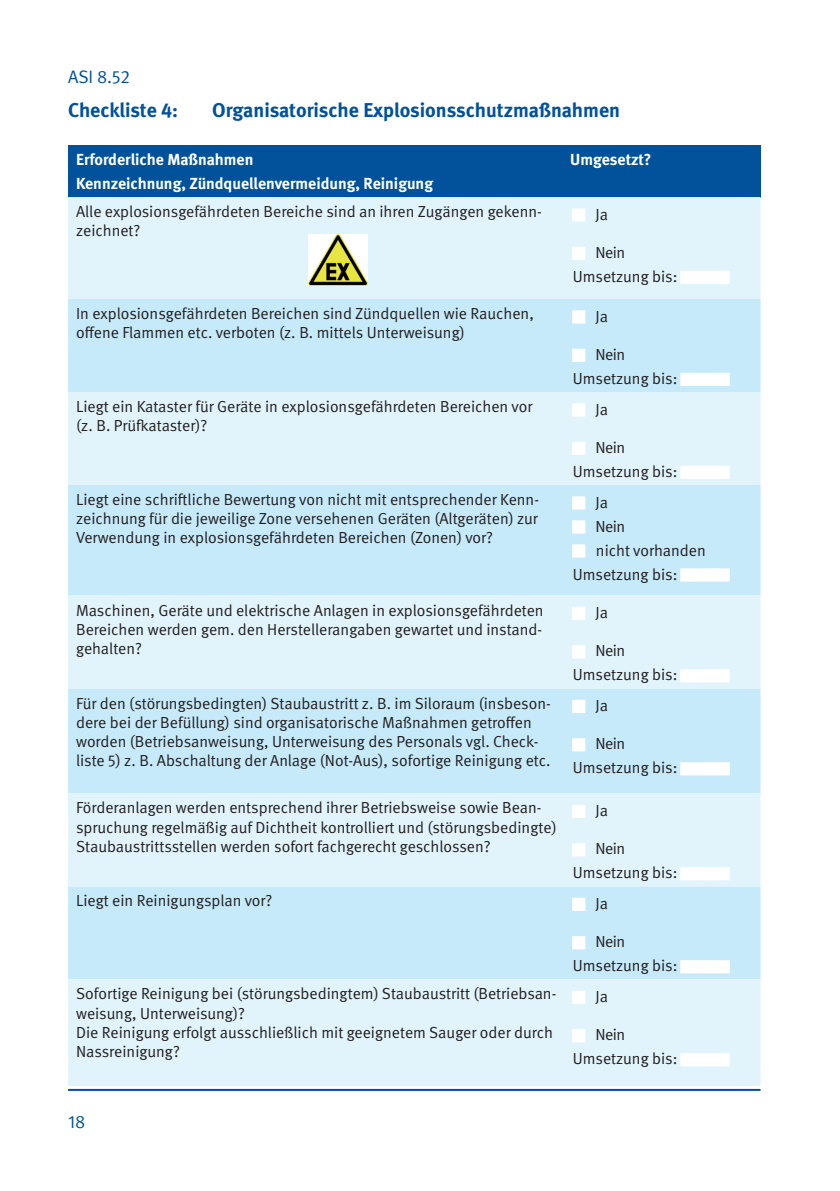
<style>
.page{position:relative;width:840px;height:1191px;background:#fff}
.page>*{position:absolute;margin:0;border:0;box-sizing:border-box;transform-origin:0 0}
.t1{font:700 20px "DGUV Meta";color:#01519b}
.t2{font:18px "DGUV Meta";letter-spacing:-.005em;color:#01519b}
.t3{font:16px/19.2px "DGUV Meta";color:#231f20}
.t4{font:700 16px "DGUV Meta";color:#fff}
.s1{font-family:"Arial";font-size:20px;color:#fff}
</style>
<div class="page">
<div style="left:68px;top:145px;width:692px;height:52px;background:#01519b"></div>
<div style="left:68px;top:197px;width:692px;height:102px;background:#e1f4fc"></div>
<div style="left:68px;top:299px;width:692px;height:93px;background:#c6eafa"></div>
<svg style="left:68px;top:392px;width:692px;height:694px;background:#d5effb"></svg>
<div style="left:572px;top:208px;width:13px;height:14px;border:4px solid #fff"></div>
<div style="left:572px;top:247px;width:13px;height:13px;border:4px solid #fff"></div>
<div style="left:679px;top:271px;width:14px;height:13px;border:4px solid #fff"></div>
<div style="left:692px;top:271px;width:13px;height:13px;border:4px solid #fff"></div>
<div style="left:704px;top:271px;width:13px;height:13px;border:4px solid #fff"></div>
<div style="left:716px;top:271px;width:13px;height:13px;border:4px solid #fff"></div>
<div style="left:572px;top:310px;width:13px;height:13px;border:4px solid #fff"></div>
<div style="left:572px;top:349px;width:13px;height:13px;border:4px solid #fff"></div>
<div style="left:679px;top:373px;width:14px;height:13px;border:4px solid #fff"></div>
<div style="left:692px;top:373px;width:13px;height:13px;border:4px solid #fff"></div>
<div style="left:704px;top:373px;width:13px;height:13px;border:4px solid #fff"></div>
<div style="left:716px;top:373px;width:13px;height:13px;border:4px solid #fff"></div>
<div style="left:572px;top:403px;width:13px;height:13px;border:4px solid #fff"></div>
<div style="left:572px;top:442px;width:13px;height:13px;border:4px solid #fff"></div>
<div style="left:679px;top:466px;width:14px;height:13px;border:4px solid #fff"></div>
<div style="left:692px;top:466px;width:13px;height:13px;border:4px solid #fff"></div>
<div style="left:704px;top:466px;width:13px;height:13px;border:4px solid #fff"></div>
<div style="left:716px;top:466px;width:13px;height:13px;border:4px solid #fff"></div>
<div style="left:572px;top:496px;width:13px;height:13px;border:4px solid #fff"></div>
<div style="left:572px;top:520px;width:13px;height:13px;border:4px solid #fff"></div>
<div style="left:572px;top:544px;width:13px;height:13px;border:4px solid #fff"></div>
<div style="left:679px;top:568px;width:14px;height:13px;border:4px solid #fff"></div>
<div style="left:692px;top:568px;width:13px;height:13px;border:4px solid #fff"></div>
<div style="left:704px;top:568px;width:13px;height:13px;border:4px solid #fff"></div>
<div style="left:716px;top:568px;width:13px;height:13px;border:4px solid #fff"></div>
<div style="left:572px;top:607px;width:13px;height:13px;border:4px solid #fff"></div>
<div style="left:572px;top:645px;width:13px;height:13px;border:4px solid #fff"></div>
<div style="left:679px;top:669px;width:14px;height:13px;border:4px solid #fff"></div>
<div style="left:692px;top:669px;width:13px;height:13px;border:4px solid #fff"></div>
<div style="left:704px;top:669px;width:13px;height:13px;border:4px solid #fff"></div>
<div style="left:716px;top:669px;width:13px;height:13px;border:4px solid #fff"></div>
<div style="left:572px;top:700px;width:13px;height:13px;border:4px solid #fff"></div>
<div style="left:572px;top:738px;width:13px;height:13px;border:4px solid #fff"></div>
<div style="left:679px;top:762px;width:14px;height:13px;border:4px solid #fff"></div>
<div style="left:692px;top:762px;width:13px;height:13px;border:4px solid #fff"></div>
<div style="left:704px;top:762px;width:13px;height:13px;border:4px solid #fff"></div>
<div style="left:716px;top:762px;width:13px;height:13px;border:4px solid #fff"></div>
<div style="left:572px;top:804px;width:13px;height:14px;border:4px solid #fff"></div>
<div style="left:572px;top:843px;width:13px;height:13px;border:4px solid #fff"></div>
<div style="left:679px;top:867px;width:14px;height:13px;border:4px solid #fff"></div>
<div style="left:692px;top:867px;width:13px;height:13px;border:4px solid #fff"></div>
<div style="left:704px;top:867px;width:13px;height:13px;border:4px solid #fff"></div>
<div style="left:716px;top:867px;width:13px;height:13px;border:4px solid #fff"></div>
<div style="left:572px;top:897px;width:13px;height:14px;border:4px solid #fff"></div>
<div style="left:572px;top:936px;width:13px;height:13px;border:4px solid #fff"></div>
<div style="left:679px;top:960px;width:14px;height:13px;border:4px solid #fff"></div>
<div style="left:692px;top:960px;width:13px;height:13px;border:4px solid #fff"></div>
<div style="left:704px;top:960px;width:13px;height:13px;border:4px solid #fff"></div>
<div style="left:716px;top:960px;width:13px;height:13px;border:4px solid #fff"></div>
<div style="left:572px;top:990px;width:13px;height:14px;border:4px solid #fff"></div>
<div style="left:572px;top:1029px;width:13px;height:13px;border:4px solid #fff"></div>
<div style="left:679px;top:1053px;width:14px;height:13px;border:4px solid #fff"></div>
<div style="left:692px;top:1053px;width:13px;height:13px;border:4px solid #fff"></div>
<div style="left:704px;top:1053px;width:13px;height:13px;border:4px solid #fff"></div>
<div style="left:716px;top:1053px;width:13px;height:13px;border:4px solid #fff"></div>
<hr style="left:68px;top:1089px;width:692px;height:2px;background:#01519b">
<img style="left:308px;top:234px;width:59px;height:52px">
<p class="t2" style="left:68px;top:66px;width:63px">ASI 8.52</p>
<p class="t1" style="left:68px;top:98px;width:111px">Checkliste 4:</p>
<p class="t1" style="left:212px;top:98px;width:409px">Organisatorische Explosionsschutzmaßnahmen</p>
<p class="t4" style="left:76px;top:150px;width:179px">Erforderliche Maßnahmen</p>
<p class="t4" style="left:570px;top:150px;width:83px">Umgesetzt?</p>
<p class="t4" style="left:76px;top:174px;width:358px">Kennzeichnung, Zündquellenvermeidung, Reinigung</p>
<p class="t3" style="left:76px;top:202px;width:467px">Alle explosionsgefährdeten Bereiche sind an ihren Zugängen gekenn&shy;zeichnet?</p>
<p class="t3" style="left:572px;top:205px;width:37px"><span class="s1">■</span> Ja</p>
<p class="t3" style="left:572px;top:241px;width:158px;line-height:24px"><span class="s1">■</span> Nein<br>Umsetzung bis: <span class="s1">■■■■</span></p>
<p class="t3" style="left:76px;top:304px;width:459px">In explosionsgefährdeten Bereichen sind Zündquellen wie Rauchen, offene Flammen etc. verboten (z. B. mittels Unterweisung)</p>
<p class="t3" style="left:572px;top:307px;width:37px"><span class="s1">■</span> Ja</p>
<p class="t3" style="left:572px;top:343px;width:158px;line-height:24px"><span class="s1">■</span> Nein<br>Umsetzung bis: <span class="s1">■■■■</span></p>
<p class="t3" style="left:76px;top:397px;width:457px">Liegt ein Kataster für Geräte in explosionsgefährdeten Bereichen vor (z. B. Prüfkataster)?</p>
<p class="t3" style="left:572px;top:400px;width:37px"><span class="s1">■</span> Ja</p>
<p class="t3" style="left:572px;top:436px;width:158px;line-height:24px"><span class="s1">■</span> Nein<br>Umsetzung bis: <span class="s1">■■■■</span></p>
<p class="t3" style="left:76px;top:490px;width:464px;text-align:justify">Liegt eine schriftliche Bewertung von nicht mit entsprechender Kenn&shy;zeichnung für die jeweilige Zone versehenen Geräten (Altgeräten) zur Verwendung in explosionsgefährdeten Bereichen (Zonen) vor?</p>
<p class="t3" style="left:572px;top:493px;width:37px"><span class="s1">■</span> Ja</p>
<p class="t3" style="left:572px;top:517px;width:54px"><span class="s1">■</span> Nein</p>
<p class="t3" style="left:572px;top:538px;width:158px;line-height:24px"><span class="s1">■</span> nicht vorhanden<br>Umsetzung bis: <span class="s1">■■■■</span></p>
<p class="t3" style="left:76px;top:601px;width:469px;text-align:justify">Maschinen, Geräte und elektrische Anlagen in explosionsgefährdeten Bereichen werden gem. den Herstellerangaben gewartet und instand&shy;gehalten?</p>
<p class="t3" style="left:572px;top:603px;width:37px"><span class="s1">■</span> Ja</p>
<p class="t3" style="left:572px;top:639px;width:158px;line-height:24px"><span class="s1">■</span> Nein<br>Umsetzung bis: <span class="s1">■■■■</span></p>
<p class="t3" style="left:76px;top:694px;width:476px">Für den (störungsbedingten) Staubaustritt z. B. im Siloraum (insbeson&shy;dere bei der Befüllung) sind organisatorische Maßnahmen getroffen worden (Betriebsanweisung, Unterweisung des Personals vgl. Check&shy;liste 5) z. B. Abschaltung der Anlage (Not-Aus), sofortige Reinigung etc.</p>
<p class="t3" style="left:572px;top:696px;width:37px"><span class="s1">■</span> Ja</p>
<p class="t3" style="left:572px;top:732px;width:158px;line-height:24px"><span class="s1">■</span> Nein<br>Umsetzung bis: <span class="s1">■■■■</span></p>
<p class="t3" style="left:76px;top:798px;width:482px">Förderanlagen werden entsprechend ihrer Betriebsweise sowie Bean&shy;spruchung regelmäßig auf Dichtheit kontrolliert und (störungsbedingte)<br>Staubaustrittsstellen werden sofort fachgerecht geschlossen?</p>
<p class="t3" style="left:572px;top:801px;width:37px"><span class="s1">■</span> Ja</p>
<p class="t3" style="left:572px;top:837px;width:158px;line-height:24px"><span class="s1">■</span> Nein<br>Umsetzung bis: <span class="s1">■■■■</span></p>
<p class="t3" style="left:76px;top:891px;width:198px">Liegt ein Reinigungsplan vor?</p>
<p class="t3" style="left:572px;top:894px;width:37px"><span class="s1">■</span> Ja</p>
<p class="t3" style="left:572px;top:930px;width:158px;line-height:24px"><span class="s1">■</span> Nein<br>Umsetzung bis: <span class="s1">■■■■</span></p>
<p class="t3" style="left:76px;top:984px;width:481px">Sofortige Reinigung bei (störungsbedingtem) Staubaustritt (Betriebsan&shy;weisung, Unterweisung)?<br>Die Reinigung erfolgt ausschließlich mit geeignetem Sauger oder durch Nassreinigung?</p>
<p class="t3" style="left:572px;top:987px;width:37px"><span class="s1">■</span> Ja</p>
<p class="t3" style="left:572px;top:1023px;width:158px;line-height:24px"><span class="s1">■</span> Nein<br>Umsetzung bis: <span class="s1">■■■■</span></p>
<p class="t2" style="left:68px;top:1111px;width:19px">18</p>
</div>
